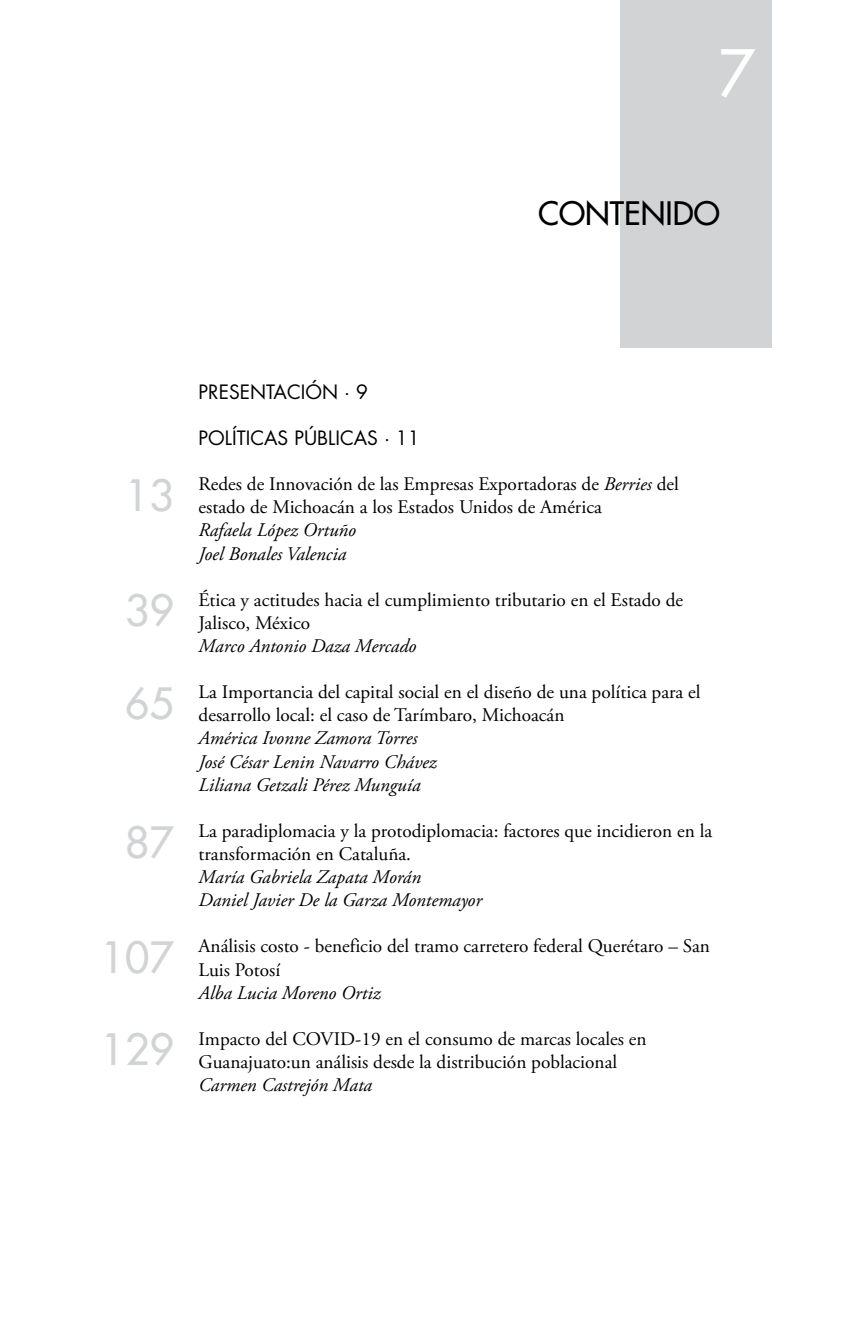
<style>
.page{position:relative;width:844px;height:1340px;background:#fff}
.page>*{position:absolute;margin:0;border:0;box-sizing:border-box;transform-origin:0 0}
.t1{font:500 63px "Futura Std";color:#fff}
.t2{font:500 42px/91.9px "Futura Std";color:#d1d3d4}
.t3{font:500 31.5px "Futura Std";color:#000}
.t4{font:19.25px/23.1px "Adobe Garamond Pro";color:#000}
.t5{font:italic 19.25px/23.1px "Adobe Garamond Pro";color:#000}
.t6{font:19.25px "Futura Std";color:#000}
.s1{font-style:italic}
</style>
<div class="page">
<div style="left:620px;top:0;width:151px;height:347px;background:#d1d3d4"></div>
<h1 class="t1" style="left:718px;top:34px;width:38px">7</h1>
<h3 class="t3" style="left:538px;top:193px;width:183px">CONTENIDO</h3>
<h2 class="t2" style="left:125px;top:449px;width:50px">13</h2>
<h2 class="t2" style="left:125px;top:565px;width:50px">39</h2>
<h2 class="t2" style="left:125px;top:657px;width:50px">65</h2>
<h2 class="t2" style="left:125px;top:796px;width:50px">87</h2>
<h2 class="t2" style="left:101px;top:912px;width:74px">107<br>129</h2>
<p class="t6" style="left:198px;top:380px;width:171px">PRESENTACIÓN · 9</p>
<p class="t6" style="left:198px;top:425px;width:222px">POLÍTICAS PÚBLICAS · 11</p>
<p class="t4" style="left:198px;top:473px;width:481px">Redes de Innovación de las Empresas Exportadoras de <span class="s1">Berries</span> del estado de Michoacán a los Estados Unidos de América</p>
<p class="t5" style="left:198px;top:519px;width:159px">Rafaela López Ortuño<br>Joel Bonales Valencia</p>
<p class="t4" style="left:198px;top:588px;width:486px">Ética y actitudes hacia el cumplimiento tributario en el Estado de<br>Jalisco, México</p>
<p class="t5" style="left:198px;top:635px;width:219px">Marco Antonio Daza Mercado</p>
<p class="t4" style="left:198px;top:681px;width:503px">La Importancia del capital social en el diseño de una política para el desarrollo local: el caso de Tarímbaro, Michoacán</p>
<p class="t5" style="left:198px;top:727px;width:239px">América Ivonne Zamora Torres<br>José César Lenin Navarro Chávez<br>Liliana Getzali Pérez Munguía</p>
<p class="t4" style="left:198px;top:819px;width:515px">La paradiplomacia y la protodiplomacia: factores que incidieron en la transformación en Cataluña.</p>
<p class="t5" style="left:198px;top:866px;width:285px">María Gabriela Zapata Morán<br>Daniel Javier De la Garza Montemayor</p>
<p class="t4" style="left:198px;top:935px;width:512px">Análisis costo - beneficio del tramo carretero federal Querétaro – San<br>Luis Potosí</p>
<p class="t5" style="left:198px;top:981px;width:183px">Alba Lucia Moreno Ortiz</p>
<p class="t4" style="left:198px;top:1027px;width:449px">Impacto del COVID-19 en el consumo de marcas locales en<br>Guanajuato:un análisis desde la distribución poblacional</p>
<p class="t5" style="left:198px;top:1073px;width:175px">Carmen Castrejón Mata</p>
</div>
